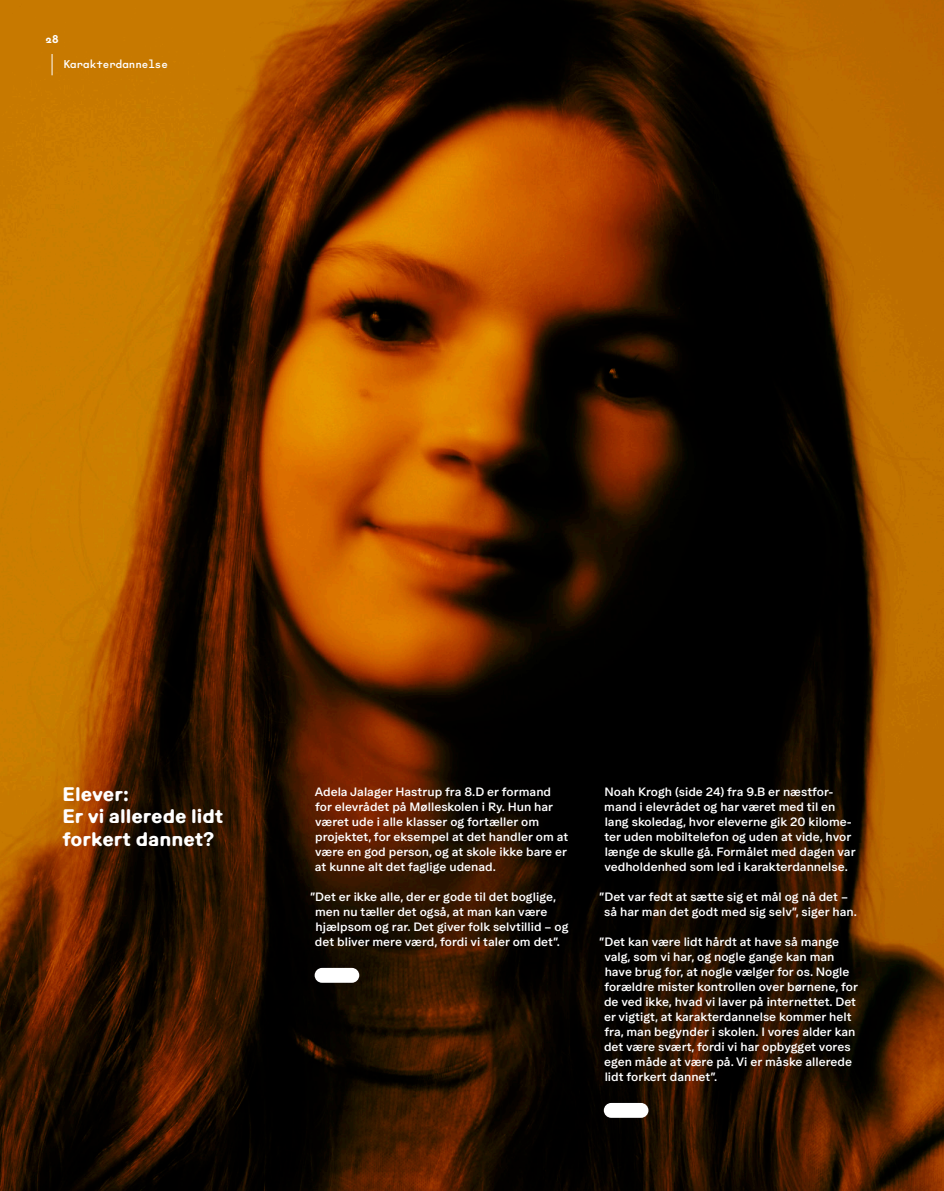
<style>
.page{position:relative;width:944px;height:1191px;background:#fff}
.page>*{position:absolute;margin:0;border:0;box-sizing:border-box;transform-origin:0 0}
.t1{font:700 19.5px "Ease Full Rounded";color:#fff}
.t2{font:500 12px/15px "Ease Semi Rounded";color:#fff}
.t3{font:500 10.5px "The Future Mono";color:#fff}
.t4{font:700 10.5px "The Future Mono";color:#fff}
</style>
<div class="page">
<img style="left:0;top:0;width:944px;height:1191px">
<div style="left:315px;top:968px;width:44px;height:14px;background:#fff;border-radius:7px"></div>
<div style="left:604px;top:1103px;width:44px;height:14px;background:#fff;border-radius:7px"></div>
<svg style="left:52px;top:54px;width:1px;height:21px"></svg>
<p class="t4" style="left:46px;top:32px;width:15px">28</p>
<p class="t3" style="left:64px;top:56px;width:106px">Karakterdannelse</p>
<p class="t1" style="left:63px;top:782px;width:68px">Elever:</p>
<p class="t1" style="left:63px;top:804px;width:162px">Er vi allerede lidt</p>
<p class="t1" style="left:63px;top:827px;width:153px">forkert dannet?</p>
<p class="t2" style="left:315px;top:783px;width:255px">Adela Jalager Hastrup fra 8.D er formand for elevrådet på Mølleskolen i Ry. Hun har været ude i alle klasser og fortæller om projektet, for eksempel at det handler om at være en god person, og at skole ikke bare er at kunne alt det faglige udenad.</p>
<p class="t2" style="left:315px;top:888px;width:255px;text-indent:-5px">”Det er ikke alle, der er gode til det boglige, men nu tæller det også, at man kan være hjælpsom og rar. Det giver folk selvtillid – og det bliver mere værd, fordi vi taler om det”.</p>
<p class="t2" style="left:604px;top:783px;width:253px">Noah Krogh (side 24) fra 9.B er næstfor&shy;mand i elevrådet og har været med til en lang skoledag, hvor eleverne gik 20 kilome&shy;ter uden mobiltelefon og uden at vide, hvor længe de skulle gå. Formålet med dagen var vedholdenhed som led i karakterdannelse.</p>
<p class="t2" style="left:604px;top:888px;width:254px;text-indent:-5px">”Det var fedt at sætte sig et mål og nå det – så har man det godt med sig selv”, siger han.</p>
<p class="t2" style="left:604px;top:933px;width:256px;text-indent:-5px">”Det kan være lidt hårdt at have så mange valg, som vi har, og nogle gange kan man have brug for, at nogle vælger for os. Nogle forældre mister kontrollen over børnene, for de ved ikke, hvad vi laver på internettet. Det er vigtigt, at karakterdannelse kommer helt fra, man begynder i skolen. I vores alder kan det være svært, fordi vi har opbygget vores egen måde at være på. Vi er måske allerede lidt forkert dannet”.</p>
</div>
